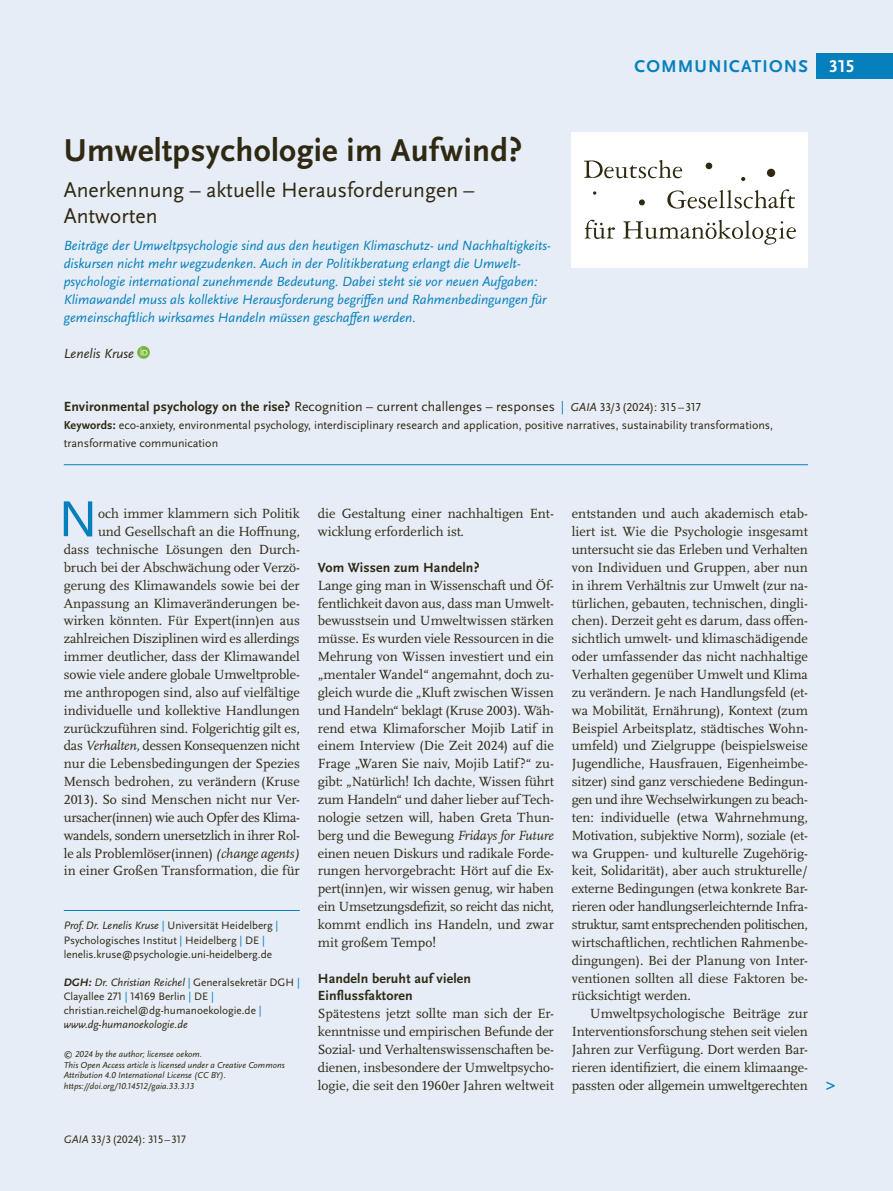
<style>
.page{position:relative;width:893px;height:1191px;background:#e6edf7}
.page>*{position:absolute;margin:0;border:0;box-sizing:border-box;transform-origin:0 0}
.Fließtext_oE{font:52.65px "Scala Sans Pro";color:#0680bd}
.Ü1_22_22{font:700 33px "Scala Sans Pro";letter-spacing:.01em;color:#2f2912}
.Ü1_1_14_5_17_5{font:21.75px/26.2px "Scala Sans Pro";color:#2f2912}
.InfoÜ{font:700 17.85px "Scala Sans Pro";letter-spacing:.06em;color:#0680bd}
.t1{font:700 17.85px "Scala Sans Pro";color:#fff}
.Ü3_9_25_11_9{font:700 17.85px "Scala Sans Pro";color:#0680bd}
.Fließtext_oE-2{font:13.8px/17.9px "Scala Pro";color:#2f2912;text-align:justify}
.Vorspann{font:italic 13.8px/17.9px "Scala Sans Pro";color:#0680bd}
.Abstract_Ü1{font:13.8px "Scala Sans Pro";color:#2f2912}
.Ü3_9_25_11_9-2{font:700 13.8px/17.9px "Scala Sans Pro";letter-spacing:.01em;color:#2f2912}
.Autor_innen{font:italic 13.8px "Scala Sans Pro";color:#2f2912}
.Abstract_Ü1-2{font:12px/17.9px "Scala Sans Pro";color:#2f2912}
.Autor_innen-Adressen{font:11.25px/14.2px "Scala Sans Pro";color:#2f2912}
.Autor_innen-Adressen-2{font:italic 11.25px "Scala Sans Pro";color:#2f2912}
.License{font:italic 9px/10.5px "Scala Sans Pro";color:#2f2912}
.s1{font-weight:700}
.s2{color:#0680bd}
.s3{font-style:italic;font-size:12px}
.s4{font-size:12px}
.s5{font-style:italic}
.s6{font-style:normal;color:#0680bd}
.s7{font-style:normal}
</style>
<div class="page">
<div style="left:816px;top:53px;width:77px;height:25px;background:#0680bd"></div>
<hr style="left:64px;top:464px;width:744px;height:1px;background:#0680bd">
<div style="left:572px;top:132px;width:236px;height:136px;background:#fff"></div>
<svg style="left:585px;top:220px;width:30px;height:19px"></svg>
<svg style="left:623px;top:220px;width:173px;height:25px"></svg>
<svg style="left:741px;top:177px;width:4px;height:4px"></svg>
<div style="left:767px;top:169px;width:8px;height:8px;background:#2f2912;border-radius:50%"></div>
<svg style="left:593px;top:191px;width:3px;height:4px"></svg>
<svg style="left:706px;top:163px;width:6px;height:6px"></svg>
<svg style="left:639px;top:199px;width:6px;height:6px"></svg>
<svg style="left:584px;top:160px;width:98px;height:18px"></svg>
<svg style="left:667px;top:189px;width:128px;height:19px"></svg>
<hr style="left:64px;top:910px;width:236px;height:1px;background:#0680bd">
<svg style="left:137px;top:346px;width:13px;height:13px"></svg>
<svg style="left:141px;top:348px;width:6px;height:7px"></svg>
<h5 class="InfoÜ" style="left:635px;top:56px;width:175px">COMMUNICATIONS</h5>
<p class="t1" style="left:829px;top:56px;width:27px">315</p>
<p class="Ü1_22_22" style="left:64px;top:131px;width:460px">Umweltpsychologie im Aufwind?</p>
<h1 class="Ü1_1_14_5_17_5" style="left:64px;top:177px;width:412px">Anerkennung – aktuelle Herausforderungen –<br>Antworten</h1>
<p class="Vorspann" style="left:64px;top:237px;width:489px">Beiträge der Umweltpsychologie sind aus den heutigen Klimaschutz- und Nachhaltigkeits&shy;diskursen nicht mehr wegzudenken. Auch in der Politikberatung erlangt die Umwelt&shy;psychologie international zunehmende Bedeutung. Dabei steht sie vor neuen Aufgaben:<br>Klimawandel muss als kollektive Herausforderung begriffen und Rahmenbedingungen für gemeinschaftlich wirksames Handeln müssen geschaffen werden.</p>
<p class="Autor_innen" style="left:64px;top:345px;width:72px">Lenelis Kruse</p>
<p class="Abstract_Ü1" style="left:64px;top:399px;width:639px"><span class="s1">Environmental psychology on the rise?</span> Recognition – current challenges – responses <span class="s2">|</span> <span class="s3">GAIA</span> <span class="s4">33/3 (2024): 315–317</span></p>
<p class="Abstract_Ü1-2" style="left:64px;top:416px;width:711px"><span class="s1">Keywords:</span> eco-anxiety, environmental psychology, interdisciplinary research and application, positive narratives, sustainability transformations, transformative communication</p>
<p class="Fließtext_oE" style="left:58px;top:489px;width:41px">N</p>
<p class="Fließtext_oE-2" style="left:64px;top:505px;width:238px;text-align:right">och immer klammern sich Politik<br>und Gesellschaft an die Hoffnung,<br>dass technische Lösungen den Durch&shy;bruch bei der Abschwächung oder Verzö&shy;gerung des Klimawandels sowie bei der Anpassung an Klimaveränderungen be&shy;wirken könnten. Für Expert(inn)en aus zahlreichen Disziplinen wird es allerdings immer deutlicher, dass der Klimawandel sowie viele andere globale Umweltproble&shy;me anthropogen sind, also auf vielfältige individuelle und kollektive Handlungen zurückzuführen sind. Folgerichtig gilt es, das <span class="s5">Verhalten,</span> dessen Konsequenzen nicht nur die Lebensbedingungen der Spezies Mensch bedrohen, zu verändern (Kruse 2013). So sind Menschen nicht nur Ver&shy;ursacher(innen) wie auch Opfer des Klima&shy;wandels, sondern unersetzlich in ihrer Rol&shy;le als Problemlöser(innen) <span class="s5">(change agents) </span>in einer Großen Transformation, die für</p>
<p class="Fließtext_oE-2" style="left:318px;top:505px;width:238px">die Gestaltung einer nachhaltigen Ent&shy;wicklung erforderlich ist.</p>
<h3 class="Ü3_9_25_11_9-2" style="left:318px;top:558px;width:163px">Vom Wissen zum Handeln?</h3>
<p class="Fließtext_oE-2" style="left:318px;top:576px;width:238px">Lange ging man in Wissenschaft und Öf&shy;fentlichkeit davon aus, dass man Umwelt&shy;bewusstsein und Umweltwissen stärken müsse. Es wurden viele Ressourcen in die Mehrung von Wissen investiert und ein „mentaler Wandel“ angemahnt, doch zu&shy;gleich wurde die „Kluft zwischen Wissen und Handeln“ beklagt (Kruse 2003). Wäh&shy;rend etwa Klimaforscher Mojib Latif in einem Interview (Die Zeit 2024) auf die Frage „Waren Sie naiv, Mojib Latif?“ zu&shy;gibt: „Natürlich! Ich dachte, Wissen führt zum Handeln“ und daher lieber auf Tech&shy;nologie setzen will, haben Greta Thun&shy;berg und die Bewegung <span class="s5">Fridays for Future </span>einen neuen Diskurs und radikale Forde&shy;rungen hervorgebracht: Hört auf die Ex&shy;pert(inn)en, wir wissen genug, wir haben ein Umsetzungsdefizit, so reicht das nicht, kommt endlich ins Handeln, und zwar mit großem Tempo!</p>
<h3 class="Ü3_9_25_11_9-2" style="left:318px;top:969px;width:155px">Handeln beruht auf vielen<br>Einflussfaktoren</h3>
<p class="Fließtext_oE-2" style="left:318px;top:1005px;width:238px">Spätestens jetzt sollte man sich der Er&shy;kenntnisse und empirischen Befunde der Sozial- und Verhaltenswissenschaften be&shy;dienen, insbesondere der Umweltpsycho&shy;logie, die seit den 1960er Jahren weltweit</p>
<p class="Autor_innen-Adressen" style="left:64px;top:918px;width:216px"><span class="s5">Prof.Dr. Lenelis Kruse</span> <span class="s2">|</span> Universität Heidelberg <span class="s2">|<br></span>Psychologisches Institut <span class="s2">|</span> Heidelberg <span class="s2">|</span> DE <span class="s2">| </span>lenelis.kruse@psychologie.uni-heidelberg.de</p>
<p class="Autor_innen-Adressen-2" style="left:64px;top:975px;width:238px"><span class="s1">DGH:</span> Dr. Christian Reichel <span class="s6">|</span> <span class="s7">Generalsekretär DGH</span> <span class="s6">|</span></p>
<p class="Autor_innen-Adressen" style="left:64px;top:989px;width:199px">Clayallee 271 <span class="s2">|</span> 14169 Berlin <span class="s2">|</span> DE <span class="s2">| </span>christian.reichel@dg-humanoekologie.de <span class="s2">| </span><span class="s5">www.dg-humanoekologie.de</span></p>
<p class="License" style="left:64px;top:1049px;width:222px">© 2024 by the author; licensee oekom.<br>This Open Access article is licensed under a Creative Commons<br>Attribution 4.0 International License (CC BY).</p>
<p class="License" style="left:64px;top:1080px;width:132px">https://doi.org/10.14512/gaia.33.3.13</p>
<p class="Autor_innen-Adressen" style="left:64px;top:1132px;width:124px"><span class="s5">GAIA</span> 33/3 (2024): 315–317</p>
<p class="Fließtext_oE-2" style="left:572px;top:505px;width:238px">entstanden und auch akademisch etab&shy;liert ist. Wie die Psychologie insgesamt untersucht sie das Erleben und Verhalten von Individuen und Gruppen, aber nun in ihrem Verhältnis zur Umwelt (zur na&shy;türlichen, gebauten, technischen, dingli&shy;chen). Derzeit geht es darum, dass offen&shy;sichtlich umwelt- und klimaschädigende oder umfassender das nicht nachhaltige Verhalten gegenüber Umwelt und Klima zu verändern. Je nach Handlungsfeld (et&shy;wa Mobilität, Ernährung), Kontext (zum Beispiel Arbeitsplatz, städtisches Wohn&shy;umfeld) und Zielgruppe (beispielsweise Jugendliche, Hausfrauen, Eigenheimbe&shy;sitzer) sind ganz verschiedene Bedingun&shy;gen und ihre Wechselwirkungen zu beach&shy;ten: individuelle (etwa Wahrnehmung, Motivation, subjektive Norm), soziale (et&shy;wa Gruppen- und kulturelle Zugehörig&shy;keit, Solidarität), aber auch strukturelle/ externe Bedingungen (etwa konkrete Bar&shy;rieren oder handlungserleichternde Infra&shy;struktur, samt entsprechenden politischen, wirtschaftlichen, rechtlichen Rahmenbe&shy;dingungen). Bei der Planung von Inter&shy;ventionen sollten all diese Faktoren be&shy;rücksichtigt werden.</p>
<p class="Fließtext_oE-2" style="left:572px;top:1005px;width:238px;text-indent:18px">Umweltpsychologische Beiträge zur Interventionsforschung stehen seit vielen Jahren zur Verfügung. Dort werden Bar&shy;rieren identifiziert, die einem klimaange&shy;passten oder allgemein umweltgerechten</p>
<h3 class="Ü3_9_25_11_9" style="left:826px;top:1073px;width:11px">&gt;</h3>
</div>
